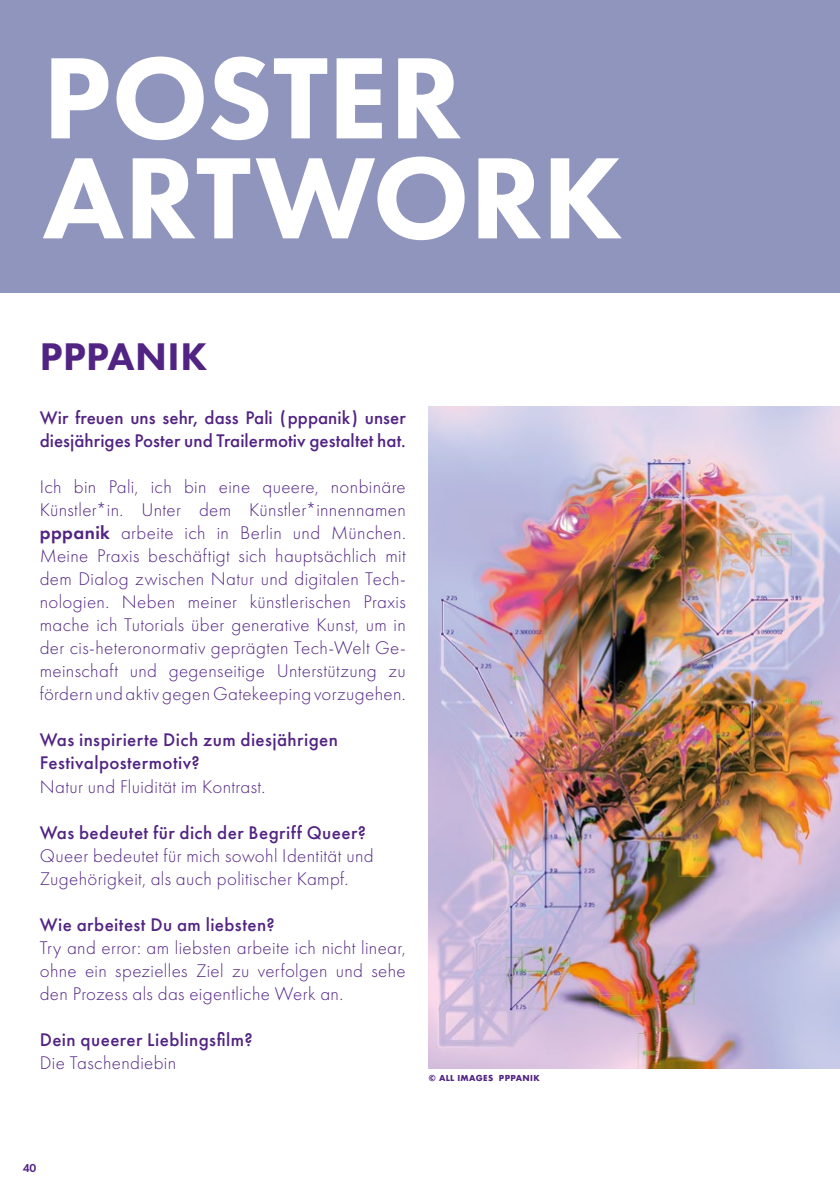
<style>
.page{position:relative;width:840px;height:1191px;background:#fff}
.page>*{position:absolute;margin:0;border:0;box-sizing:border-box;transform-origin:0 0}
.t1{font:800 120px/100px "Futura PT";color:#fff}
.t2{font:800 40px "Futura PT";letter-spacing:.01em;color:#512383}
.t3{font:300 19px/23px "Futura PT";letter-spacing:.02em;color:#512383;text-align:justify}
.t4{font:500 19px/23px "Futura PT";letter-spacing:.02em;color:#512383}
.t5{font:500 19px/23px "Futura PT";color:#512383}
.t6{font:600 12px "Futura PT";color:#512383}
.t7{font:700 8px "Futura";letter-spacing:.04em;color:#512383}
.s1{font-weight:600}
</style>
<div class="page">
<img style="left:428px;top:406px;width:411px;height:662px">
<div style="left:0;top:0;width:839px;height:293px;background:#8f95bd"></div>
<h1 class="t1" style="left:43px;top:46px;width:581px">POSTER<br>ARTWORK</h1>
<h2 class="t2" style="left:40px;top:332px;width:169px">PPPANIK</h2>
<p class="t5" style="left:40px;top:406px;width:367px">Wir freuen uns sehr, dass Pali (pppanik) unser diesjähriges Poster und Trailermotiv gestaltet hat.</p>
<p class="t3" style="left:40px;top:475px;width:367px">Ich bin Pali, ich bin eine queere, nonbinäre Künstler*in. Unter dem Künstler*innennamen <span class="s1">pppanik</span> arbeite ich in Berlin und München.<br>Meine Praxis beschäftigt sich hauptsächlich mit dem Dialog zwischen Natur und digitalen Tech&shy;nologien. Neben meiner künstlerischen Praxis mache ich Tutorials über generative Kunst, um in der cis-heteronormativ geprägten Tech-Welt Ge&shy;meinschaft und gegenseitige Unterstützung zu fördern und aktiv gegen Gatekeeping vorzugehen.</p>
<p class="t4" style="left:40px;top:728px;width:300px">Was inspirierte Dich zum diesjährigen<br>Festivalpostermotiv?</p>
<p class="t3" style="left:40px;top:775px;width:227px">Natur und Fluidität im Kontrast.</p>
<p class="t4" style="left:40px;top:820px;width:327px">Was bedeutet für dich der Begriff Queer?</p>
<p class="t3" style="left:40px;top:844px;width:335px">Queer bedeutet für mich sowohl Identität und<br>Zugehörigkeit, als auch politischer Kampf.</p>
<p class="t4" style="left:40px;top:912px;width:236px">Wie arbeitest Du am liebsten?</p>
<p class="t3" style="left:40px;top:936px;width:367px">Try and error: am liebsten arbeite ich nicht linear, ohne ein spezielles Ziel zu verfolgen und sehe den Prozess als das eigentliche Werk an.</p>
<p class="t4" style="left:40px;top:1027px;width:214px">Dein queerer Lieblingsfilm?</p>
<p class="t3" style="left:40px;top:1051px;width:138px">Die Taschendiebin</p>
<p class="t7" style="left:428px;top:1072px;width:113px">© ALL IMAGES PPPANIK</p>
<p class="t6" style="left:23px;top:1160px;width:15px">40</p>
</div>
